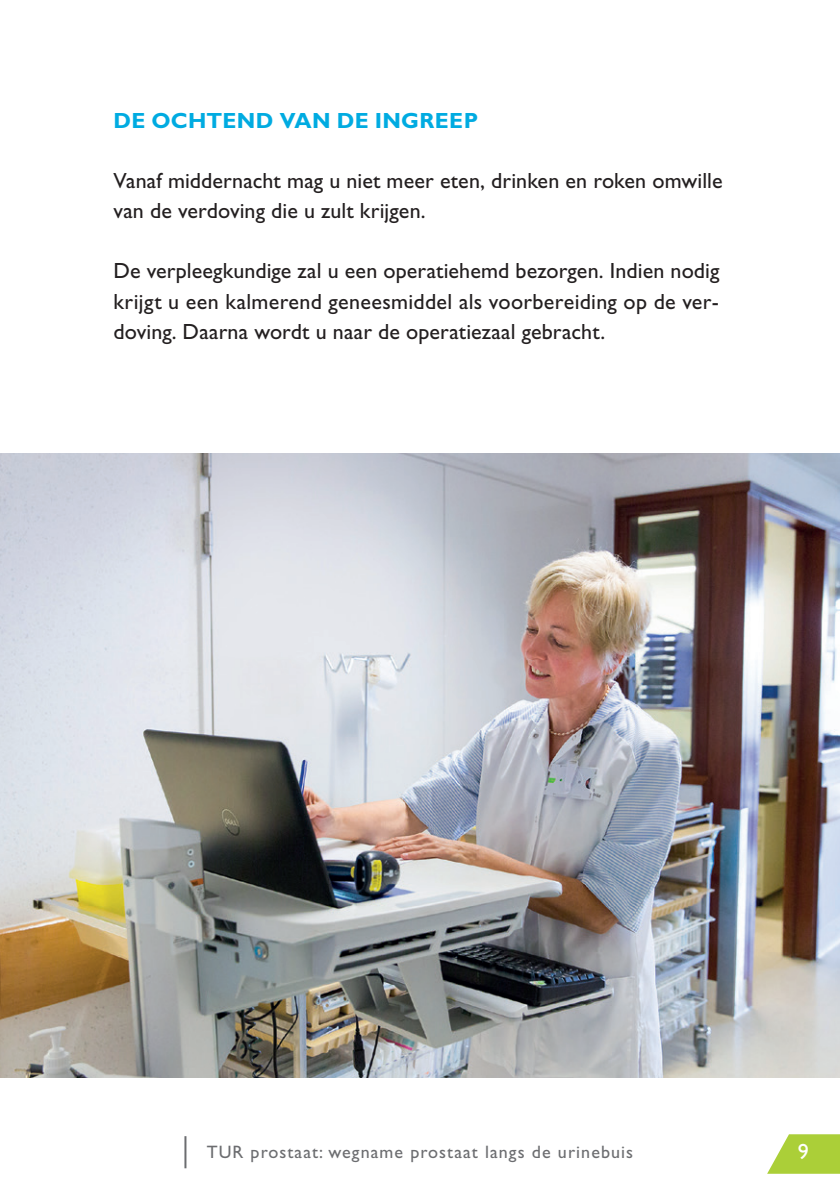
<style>
.page{position:relative;width:840px;height:1191px;background:#fff}
.page>*{position:absolute;margin:0;border:0;box-sizing:border-box;transform-origin:0 0}
.t1{font:22px/30px "Gill Sans Std";letter-spacing:.005em;color:#231f20}
.t2{font:700 22px "Gill Sans Std";letter-spacing:.015em;color:#00abe1}
.t3{font:22px "Gill Sans Std";color:#fff}
.t4{font:18px "Gill Sans Std";letter-spacing:.06em;color:#6c6d70}
</style>
<div class="page">
<svg style="left:767px;top:1134px;width:72px;height:39px"></svg>
<hr style="left:184px;top:1136px;width:2px;height:32px;background:#6c6d70">
<img style="left:0;top:454px;width:839px;height:623px">
<p class="t2" style="left:113px;top:108px;width:366px">DE OCHTEND VAN DE INGREEP</p>
<p class="t1" style="left:113px;top:166px;width:610px">Vanaf middernacht mag u niet meer eten, drinken en roken omwille van de verdoving die u zult krijgen.</p>
<p class="t1" style="left:113px;top:256px;width:607px;text-align:justify">De verpleegkundige zal u een operatiehemd bezorgen. Indien nodig krijgt u een kalmerend geneesmiddel als voorbereiding op de ver&shy;doving. Daarna wordt u naar de operatiezaal gebracht.</p>
<p class="t4" style="left:207px;top:1141px;width:427px">TUR prostaat: wegname prostaat langs de urinebuis</p>
<p class="t3" style="left:797px;top:1138px;width:12px">9</p>
</div>
